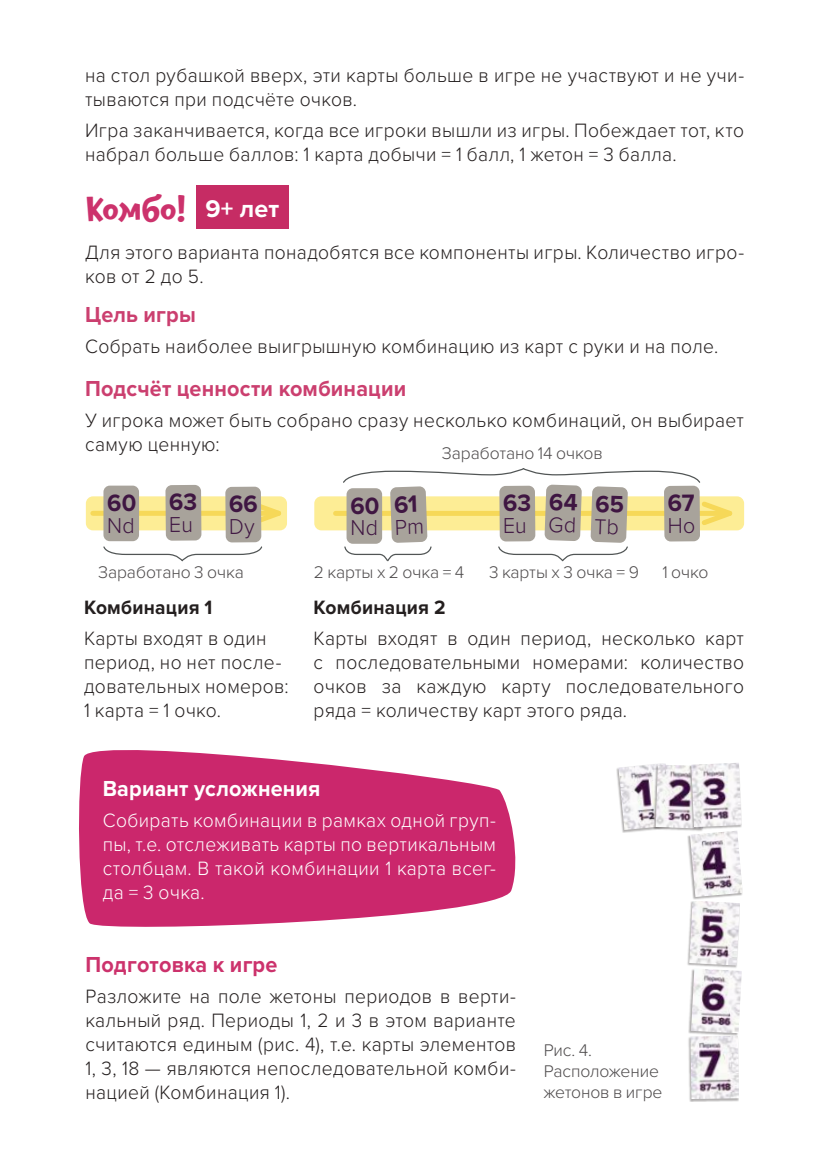
<style>
.page{position:relative;width:815px;height:1170px;background:#fff}
.page>*{position:absolute;margin:0;border:0;box-sizing:border-box;transform-origin:0 0}
.t1{font:700 35px "Umnik";letter-spacing:-.03em;color:#cc326c}
.t2{font:700 25px "Proxima Nova";color:#fff}
.t3{font:700 24.5px "Proxima Nova";color:#3f1642;scale:.96 1}
.t4{font:700 22.5px "Proxima Nova";letter-spacing:.01em;color:#cb3f6f;scale:.96 1}
.t5{font:700 22.5px "Proxima Nova";letter-spacing:.01em;color:#fff;scale:.96 1}
.t6{font:700 22.5px "Proxima Nova";letter-spacing:.01em;color:#cc326c;scale:.96 1}
.t7{font:300 22.25px "Proxima Nova";color:#3f1642;scale:.96 1}
.t8{font:300 20px/24px "Proxima Nova";letter-spacing:.02em;color:#241f1f;scale:.96 1}
.t9{font:300 20px/24px "Proxima Nova";letter-spacing:.02em;color:#fff;text-align:justify;scale:.96 1}
.t10{font:700 20px "Proxima Nova";letter-spacing:.015em;color:#241f1f;scale:.96 1}
.t11{font:300 17.5px/21px "Proxima Nova";letter-spacing:-.005em;color:#4e4b4c}
</style>
<div class="page">
<div style="left:314px;top:496px;width:430px;height:34px;background:#fded95;border-radius:7px"></div>
<div style="left:86px;top:496px;width:201px;height:34px;background:#fded95;border-radius:7px"></div>
<div style="left:336px;top:511px;width:394px;height:5px;background:#f6d858"></div>
<div style="left:93px;top:511px;width:186px;height:5px;background:#f6d858"></div>
<div style="left:103px;top:485px;width:36px;height:56px;background:#a8a39b;border-radius:6px"></div>
<div style="left:165px;top:485px;width:36px;height:55px;background:#a8a39b;border-radius:6px"></div>
<div style="left:225px;top:486px;width:36px;height:56px;background:#a8a39b;border-radius:6px"></div>
<svg style="left:103px;top:546px;width:160px;height:16px"></svg>
<div style="left:196px;top:185px;width:93px;height:43px;background:#c62c64"></div>
<svg style="left:79px;top:750px;width:437px;height:177px;background:#d24782"></svg>
<div style="left:616px;top:763px;width:56px;height:69px;background:#241f1f;opacity:.35"></div>
<img style="left:618px;top:763px;width:54px;height:66px">
<div style="left:653px;top:764px;width:52px;height:67px;background:#241f1f;opacity:.35"></div>
<img style="left:656px;top:764px;width:33px;height:64px">
<div style="left:689px;top:762px;width:53px;height:68px;background:#241f1f;opacity:.35"></div>
<img style="left:691px;top:762px;width:50px;height:65px">
<div style="left:687px;top:830px;width:56px;height:70px;background:#241f1f;opacity:.35"></div>
<img style="left:690px;top:830px;width:53px;height:66px">
<div style="left:687px;top:900px;width:53px;height:68px;background:#241f1f;opacity:.35"></div>
<img style="left:689px;top:900px;width:51px;height:65px">
<div style="left:688px;top:968px;width:53px;height:68px;background:#241f1f;opacity:.35"></div>
<img style="left:691px;top:968px;width:51px;height:65px">
<div style="left:688px;top:1035px;width:51px;height:66px;background:#241f1f;opacity:.35"></div>
<img style="left:690px;top:1035px;width:49px;height:63px">
<svg style="left:342px;top:468px;width:402px;height:94px"></svg>
<svg style="left:261px;top:496px;width:26px;height:33px"></svg>
<p class="t8" style="left:85px;top:62px;width:688px">на стол рубашкой вверх, эти карты больше в игре не участвуют и не учи&shy;тываются при подсчёте очков.</p>
<p class="t8" style="left:85px;top:117px;width:688px">Игра заканчивается, когда все игроки вышли из игры. Побеждает тот, кто набрал больше баллов: 1 карта добычи = 1 балл, 1 жетон = 3 балла.</p>
<h1 class="t1" style="left:85px;top:191px;width:103px">Комбо!</h1>
<p class="t8" style="left:85px;top:239px;width:688px">Для этого варианта понадобятся все компоненты игры. Количество игро&shy;ков от 2 до 5.</p>
<p class="t4" style="left:85px;top:298px;width:117px">Цель игры</p>
<p class="t8" style="left:85px;top:333px;width:661px">Собрать наиболее выигрышную комбинацию из карт с руки и на поле.</p>
<p class="t4" style="left:85px;top:371px;width:336px">Подсчёт ценности комбинации</p>
<p class="t8" style="left:85px;top:407px;width:688px">У игрока может быть собрано сразу несколько комбинаций, он выбирает самую ценную:</p>
<p class="t2" style="left:205px;top:189px;width:75px">9+ лет</p>
<p class="t11" style="left:442px;top:442px;width:162px">Заработано 14 очков</p>
<p class="t3" style="left:107px;top:484px;width:32px">60</p>
<p class="t7" style="left:107px;top:509px;width:30px">Nd</p>
<p class="t7" style="left:503px;top:509px;width:26px">Eu</p>
<p class="t3" style="left:350px;top:487px;width:32px">60</p>
<p class="t7" style="left:350px;top:511px;width:30px">Nd</p>
<p class="t7" style="left:169px;top:508px;width:26px">Eu</p>
<p class="t7" style="left:668px;top:509px;width:31px">Ho</p>
<p class="t7" style="left:229px;top:510px;width:28px">Dy</p>
<p class="t11" style="left:98px;top:561px;width:147px">Заработано 3 очка</p>
<p class="t11" style="left:314px;top:560px;width:152px">2 карты х 2 очка = 4</p>
<p class="t11" style="left:489px;top:560px;width:151px">3 карты х 3 очка = 9</p>
<p class="t11" style="left:662px;top:560px;width:48px">1 очко</p>
<p class="t10" style="left:84px;top:592px;width:135px">Комбинация 1</p>
<p class="t8" style="left:84px;top:625px;width:215px">Карты входят в один период, но нет после&shy;довательных номеров:<br>1 карта = 1 очко.</p>
<p class="t10" style="left:314px;top:592px;width:139px">Комбинация 2</p>
<p class="t8" style="left:314px;top:625px;width:450px;text-align:justify">Карты входят в один период, несколько карт с последовательными номерами: количество очков за каждую карту последовательного ряда = количеству карт этого ряда.</p>
<p class="t5" style="left:103px;top:771px;width:228px">Вариант усложнения</p>
<p class="t9" style="left:103px;top:807px;width:411px">Собирать комбинации в рамках одной груп&shy;пы, т.е. отслеживать карты по вертикальным столбцам. В такой комбинации 1 карта всег&shy;да = 3 очка.</p>
<p class="t6" style="left:85px;top:947px;width:202px">Подготовка к игре</p>
<p class="t8" style="left:85px;top:982px;width:450px;text-align:justify">Разложите на поле жетоны периодов в верти&shy;кальный ряд. Периоды 1, 2 и 3 в этом варианте считаются единым (рис. 4), т.е. карты элементов 1, 3, 18 — являются непоследовательной комби&shy;нацией (Комбинация 1).</p>
<p class="t11" style="left:543px;top:1038px;width:121px">Рис. 4.<br>Расположение жетонов в игре</p>
</div>
